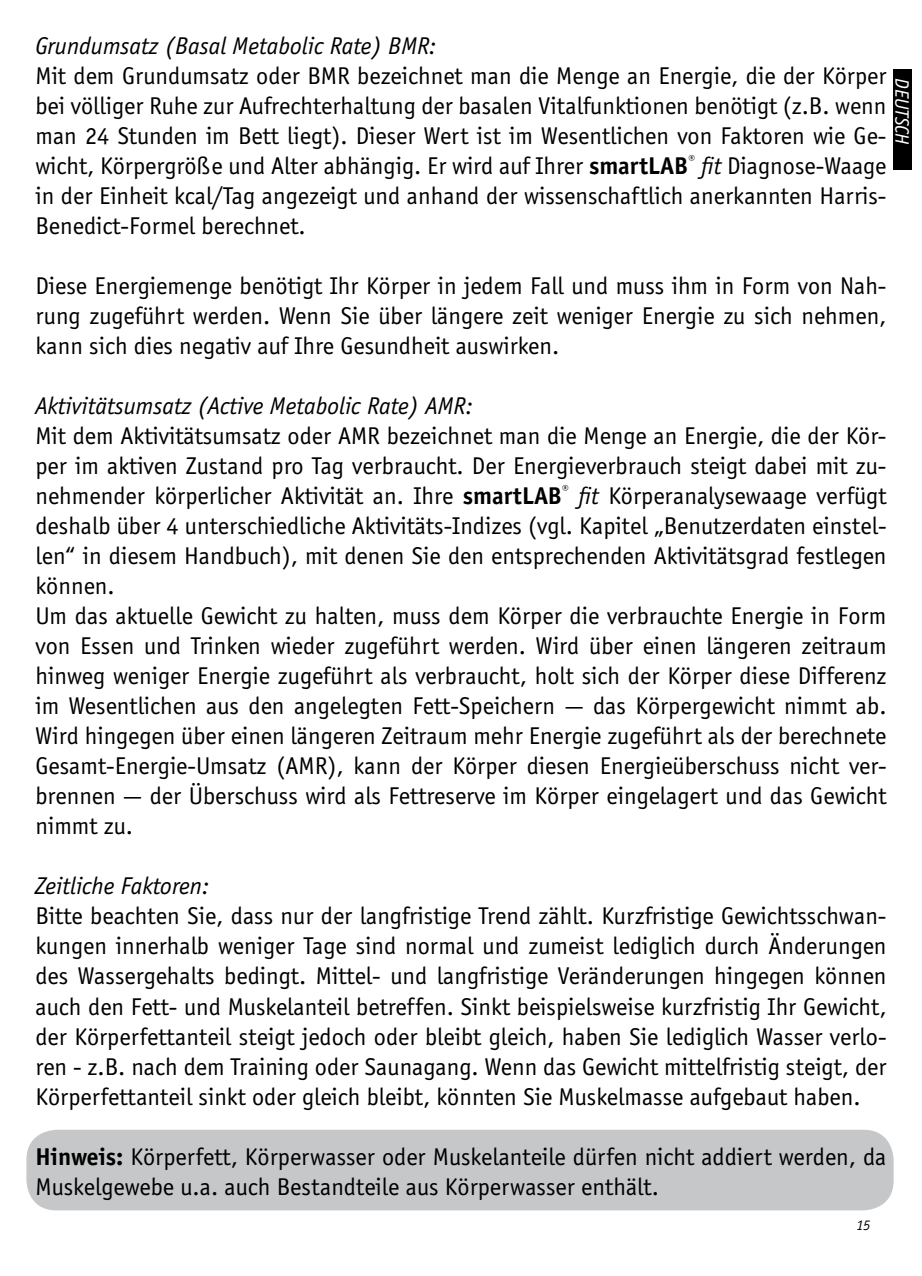
<style>
.page{position:relative;width:922px;height:1276px;background:#fff}
.page>*{position:absolute;margin:0;border:0;box-sizing:border-box;transform-origin:0 0}
.t1{font:25px/30px "Officina Sans";color:#000;text-align:justify}
.t2{font:italic 25px "Officina Sans";color:#000}
.t3{font:italic 20px "Officina Sans";color:#fff}
.t4{font:italic 15px "Officina Sans";color:#000}
.s1{font-weight:700}
.s2{font-style:italic}
</style>
<div class="page">
<div style="left:893px;top:69px;width:18px;height:101px;background:#000"></div>
<div style="left:26px;top:1129px;width:867px;height:81px;background:#c6c7c8;border-radius:30px"></div>
<p class="t2" style="left:35px;top:32px;width:402px">Grundumsatz (Basal Metabolic Rate) BMR:</p>
<p class="t1" style="left:35px;top:61px;width:852px">Mit dem Grundumsatz oder BMR bezeichnet man die Menge an Energie, die der Körper bei völliger Ruhe zur Aufrechterhaltung der basalen Vitalfunktionen benötigt (z.B. wenn man 24 Stunden im Bett liegt). Dieser Wert ist im Wesentlichen von Faktoren wie Ge&shy;wicht, Körpergröße und Alter abhängig. Er wird auf Ihrer <span class="s1">smartLAB</span><sup>®</sup> <span class="s2">fit</span> Diagnose-Waage in der Einheit kcal/Tag angezeigt und anhand der wissenschaftlich anerkannten Harris-Benedict-Formel berechnet.</p>
<p class="t3" style="left:912px;top:78px;width:68px;rotate:90deg">DEUTSCH</p>
<p class="t1" style="left:35px;top:271px;width:852px">Diese Energiemenge benötigt Ihr Körper in jedem Fall und muss ihm in Form von Nah&shy;rung zugeführt werden. Wenn Sie über längere zeit weniger Energie zu sich nehmen, kann sich dies negativ auf Ihre Gesundheit auswirken.</p>
<p class="t2" style="left:35px;top:392px;width:439px">Aktivitätsumsatz (Active Metabolic Rate) AMR:</p>
<p class="t1" style="left:35px;top:421px;width:852px;text-align:left">Mit dem Aktivitätsumsatz oder AMR bezeichnet man die Menge an Energie, die der Kör&shy;per im aktiven Zustand pro Tag verbraucht. Der Energieverbrauch steigt dabei mit zu&shy;nehmender körperlicher Aktivität an. Ihre <span class="s1">smartLAB</span><sup>®</sup> <span class="s2">fit</span> Körperanalysewaage verfügt deshalb über 4 unterschiedliche Aktivitäts-Indizes (vgl. Kapitel „Benutzerdaten einstel&shy;len“ in diesem Handbuch), mit denen Sie den entsprechenden Aktivitätsgrad festlegen können.<br>Um das aktuelle Gewicht zu halten, muss dem Körper die verbrauchte Energie in Form von Essen und Trinken wieder zugeführt werden. Wird über einen längeren zeitraum hinweg weniger Energie zugeführt als verbraucht, holt sich der Körper diese Differenz im Wesentlichen aus den angelegten Fett-Speichern — das Körpergewicht nimmt ab.<br>Wird hingegen über einen längeren Zeitraum mehr Energie zugeführt als der berechnete Gesamt-Energie-Umsatz (AMR), kann der Körper diesen Energieüberschuss nicht ver&shy;brennen — der Überschuss wird als Fettreserve im Körper eingelagert und das Gewicht nimmt zu.</p>
<p class="t2" style="left:35px;top:872px;width:175px">Zeitliche Faktoren:</p>
<p class="t1" style="left:35px;top:901px;width:852px">Bitte beachten Sie, dass nur der langfristige Trend zählt. Kurzfristige Gewichtsschwan&shy;kungen innerhalb weniger Tage sind normal und zumeist lediglich durch Änderungen des Wassergehalts bedingt. Mittel- und langfristige Veränderungen hingegen können auch den Fett- und Muskelanteil betreffen. Sinkt beispielsweise kurzfristig Ihr Gewicht, der Körperfettanteil steigt jedoch oder bleibt gleich, haben Sie lediglich Wasser verlo&shy;ren - z.B. nach dem Training oder Saunagang. Wenn das Gewicht mittelfristig steigt, der Körperfettanteil sinkt oder gleich bleibt, könnten Sie Muskelmasse aufgebaut haben.</p>
<p class="t1" style="left:35px;top:1141px;width:852px"><span class="s1">Hinweis:</span> Körperfett, Körperwasser oder Muskelanteile dürfen nicht addiert werden, da<br>Muskelgewebe u.a. auch Bestandteile aus Körperwasser enthält.</p>
<p class="t4" style="left:856px;top:1216px;width:15px">15</p>
</div>
